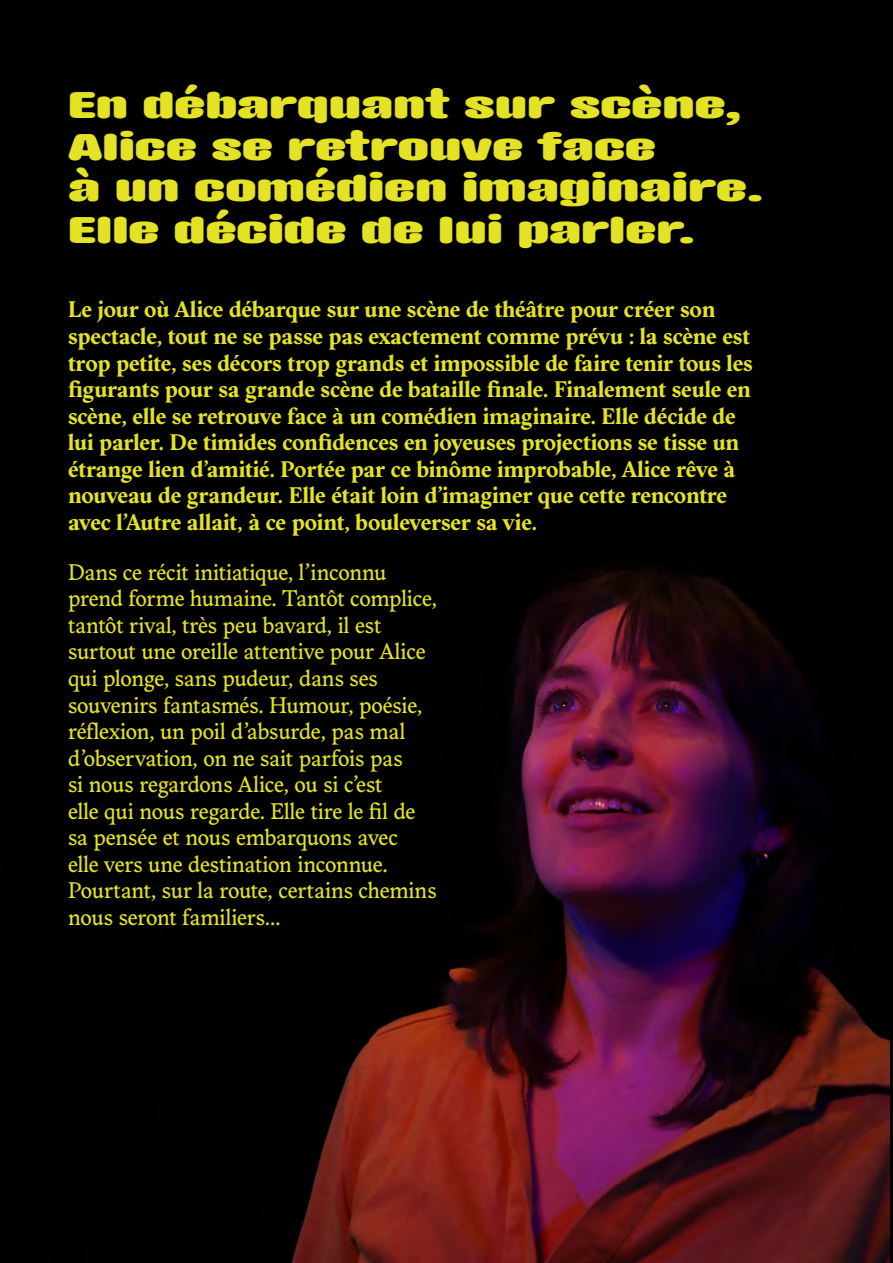
<style>
.page{position:relative;width:893px;height:1263px;background:#fff}
.page>*{position:absolute;margin:0;border:0;box-sizing:border-box;transform-origin:0 0}
.t1{font:34.5px/41.4px "Impact Nieuw";color:#e4e224}
.t2{font:700 22.5px/26.5px "Adelphe Floreal";letter-spacing:-.005em;color:#e4e224}
.t3{font:22.5px/26.5px "Adelphe Floreal";letter-spacing:-.005em;color:#e4e224}
</style>
<div class="page">
<img style="left:0;top:668px;width:889px;height:595px">
<div style="left:0;top:0;width:893px;height:668px;background:#000"></div>
<h1 class="t1" style="left:68px;top:86px;width:696px">En débarquant sur scène,<br>Alice se retrouve face<br>à un comédien imaginaire.<br>Elle décide de lui parler.</h1>
<p class="t2" style="left:68px;top:296px;width:686px">Le jour où Alice débarque sur une scène de théâtre pour créer son spectacle, tout ne se passe pas exactement comme prévu : la scène est trop petite, ses décors trop grands et impossible de faire tenir tous les figurants pour sa grande scène de bataille finale. Finalement seule en scène, elle se retrouve face à un comédien imaginaire. Elle décide de lui parler. De timides confidences en joyeuses projections se tisse un étrange lien d’amitié. Portée par ce binôme improbable, Alice rêve à nouveau de grandeur. Elle était loin d’imaginer que cette rencontre avec l’Autre allait, à ce point, bouleverser sa vie.</p>
<p class="t3" style="left:68px;top:559px;width:370px">Dans ce récit initiatique, l’inconnu prend forme humaine. Tantôt complice, tantôt rival, très peu bavard, il est surtout une oreille attentive pour Alice qui plonge, sans pudeur, dans ses souvenirs fantasmés. Humour, poésie, réflexion, un poil d’absurde, pas mal d’observation, on ne sait parfois pas<br>si nous regardons Alice, ou si c’est<br>elle qui nous regarde. Elle tire le fil de sa pensée et nous embarquons avec<br>elle vers une destination inconnue.<br>Pourtant, sur la route, certains chemins nous seront familiers…</p>
</div>
